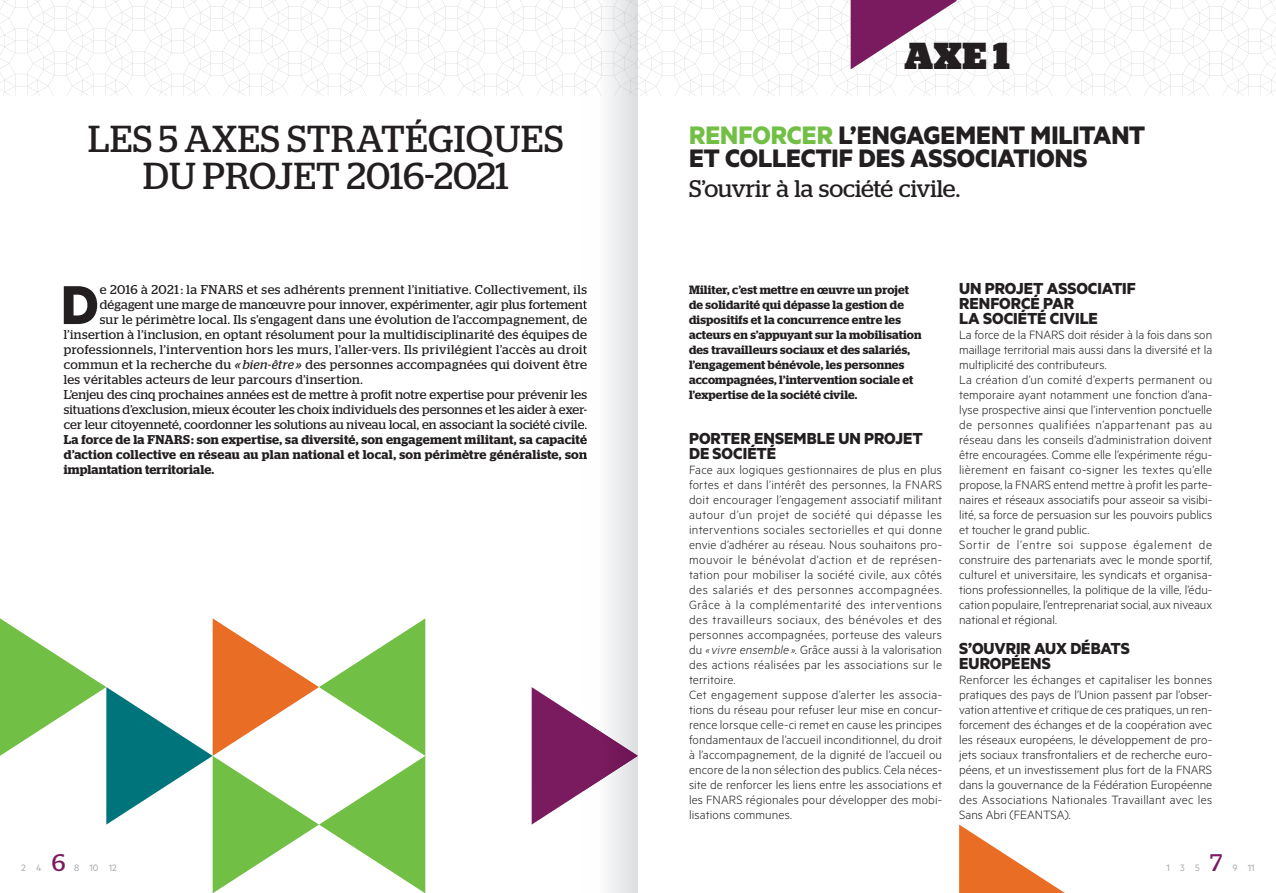
<style>
.page{position:relative;width:1276px;height:893px;background:#fff}
.page>*{position:absolute;margin:0;border:0;box-sizing:border-box;transform-origin:0 0}
.t1{font:700 61.65px "Metric";color:#231f20}
.t2{font:37.5px/37.5px "Stag";letter-spacing:.015em;color:#231f20;text-align:center}
.t3{font:900 37.5px "Stag";color:#231f20}
.t4{font:700 28.5px/22.5px "Metric";letter-spacing:-.005em;color:#231f20}
.t5{font:24px "Stag";letter-spacing:-.01em;color:#231f20}
.t6{font:700 18px/15px "Metric";letter-spacing:-.005em;color:#231f20}
.t7{font:300 13.5px/15px "Metric";letter-spacing:.01em;color:#231f20}
.t8{font:12.75px "Stag";letter-spacing:.02em;color:#231f20}
.t9{font:600 12.75px/15px "Stag";letter-spacing:.01em;color:#231f20;text-align:justify}
.t10{font:12.75px "Stag";color:#231f20}
.t11{font:600 12px/15px "Stag";letter-spacing:.01em;color:#231f20}
.t12{font:10.5px "Metric";color:#a8a9ad}
.s1{font-style:italic}
.s2{color:#71bf44}
.s3{font-family:"Stag";font-size:24px;color:#7b1b5f}
</style>
<div class="page">
<svg style="left:0;top:618px;width:425px;height:275px"></svg>
<svg style="left:959px;top:825px;width:106px;height:68px"></svg>
<svg style="left:609px;top:96px;width:29px;height:797px"></svg>
<svg style="left:0;top:0;width:1276px;height:96px"></svg>
<svg style="left:583px;top:287px;width:4px;height:83px"></svg>
<svg style="left:583px;top:392px;width:4px;height:67px"></svg>
<svg style="left:532px;top:687px;width:106px;height:138px"></svg>
<h2 class="t2" style="left:88px;top:119px;width:477px">LES 5 AXES STRATÉGIQUES<br>DU PROJET 2016-2021</h2>
<h1 class="t1" style="left:61px;top:267px;width:39px">D</h1>
<p class="t8" style="left:100px;top:282px;width:489px">e 2016 à 2021 : la FNARS et ses adhérents prennent l’initiative. Collectivement, ils</p>
<p class="t8" style="left:100px;top:297px;width:489px">dégagent une marge de manœuvre pour innover, expérimenter, agir plus fortement</p>
<p class="t8" style="left:100px;top:312px;width:489px">sur le périmètre local. Ils s’engagent dans une évolution de l’accompagnement, de</p>
<p class="t8" style="left:64px;top:327px;width:524px">l’insertion à l’inclusion, en optant résolument pour la multidisciplinarité des équipes de</p>
<p class="t8" style="left:64px;top:342px;width:525px">professionnels, l’intervention hors les murs, l’aller-vers. Ils privilégient l’accès au droit</p>
<p class="t8" style="left:64px;top:357px;width:525px">commun et la recherche du <span class="s1">« bien-être »</span> des personnes accompagnées qui doivent être</p>
<p class="t8" style="left:64px;top:372px;width:300px">les véritables acteurs de leur parcours d’insertion.</p>
<p class="t8" style="left:64px;top:387px;width:525px">L’enjeu des cinq prochaines années est de mettre à profit notre expertise pour prévenir les</p>
<p class="t8" style="left:64px;top:402px;width:525px">situations d’exclusion, mieux écouter les choix individuels des personnes et les aider à exer-</p>
<p class="t10" style="left:64px;top:417px;width:524px">cer leur citoyenneté, coordonner les solutions au niveau local, en associant la société civile.</p>
<p class="t9" style="left:64px;top:432px;width:525px">La force de la FNARS : son expertise, sa diversité, son engagement militant, sa capacité d’action collective en réseau au plan national et local, son périmètre généraliste, son implantation territoriale.</p>
<h2 class="t3" style="left:904px;top:34px;width:107px">AXE 1</h2>
<h3 class="t4" style="left:689px;top:123px;width:458px"><span class="s2">RENFORCER</span> L’ENGAGEMENT MILITANT<br>ET COLLECTIF DES ASSOCIATIONS</h3>
<h3 class="t5" style="left:689px;top:174px;width:272px">S’ouvrir à la société civile.</h3>
<p class="t11" style="left:689px;top:282px;width:234px">Militer, c’est mettre en œuvre un projet de solidarité qui dépasse la gestion de dispositifs et la concurrence entre les acteurs en s’appuyant sur la mobilisation des travailleurs sociaux et des salariés, l’engagement bénévole, les personnes accompagnées, l’intervention sociale et l’expertise de la société civile.</p>
<h3 class="t6" style="left:689px;top:430px;width:235px">PORTER ENSEMBLE UN PROJET<br>DE SOCIÉTÉ</h3>
<p class="t7" style="left:689px;top:462px;width:255px">face aux logiques gestionnaires de plus en plus fortes et dans l’intérêt des personnes, la fnars doit encourager l’engagement associatif militant autour d’un projet de société qui dépasse les interventions sociales sectorielles et qui donne envie d’adhérer au réseau. nous souhaitons pro&shy;mouvoir le bénévolat d’action et de représen&shy;tation pour mobiliser la société civile, aux côtés des salariés et des personnes accompagnées.<br>Grâce à la complémentarité des interventions des travailleurs sociaux, des bénévoles et des personnes accompagnées, porteuse des valeurs du <span class="s1">« vivre ensemble »</span>. Grâce aussi à la valorisation des actions réalisées par les associations sur le territoire.<br>Cet engagement suppose d’alerter les associa&shy;tions du réseau pour refuser leur mise en concur&shy;rence lorsque celle-ci remet en cause les principes fondamentaux de l’accueil inconditionnel, du droit à l’accompagnement, de la dignité de l’accueil ou encore de la non sélection des publics. Cela néces&shy;site de renforcer les liens entre les associations et les fnars régionales pour développer des mobi&shy;lisations communes.</p>
<h3 class="t6" style="left:959px;top:280px;width:178px">UN PROJET ASSOCIATIF<br>RENFORCÉ PAR<br>LA SOCIÉTÉ CIVILE</h3>
<p class="t7" style="left:959px;top:327px;width:255px">la force de la fnars doit résider à la fois dans son maillage territorial mais aussi dans la diversité et la multiplicité des contributeurs.<br>la création d’un comité d’experts permanent ou temporaire ayant notamment une fonction d’ana&shy;lyse prospective ainsi que l’intervention ponctuelle de personnes qualifiées n’appartenant pas au réseau dans les conseils d’administration doivent être encouragées. Comme elle l’expérimente régu&shy;lièrement en faisant co-signer les textes qu’elle propose, la fnars entend mettre à profit les parte&shy;naires et réseaux associatifs pour asseoir sa visibi&shy;lité, sa force de persuasion sur les pouvoirs publics et toucher le grand public.<br>sortir de l’entre soi suppose également de construire des partenariats avec le monde sportif, culturel et universitaire, les syndicats et organisa&shy;tions professionnelles, la politique de la ville, l’édu&shy;cation populaire, l’entreprenariat social, aux niveaux national et régional.</p>
<h3 class="t6" style="left:959px;top:640px;width:172px">S’OUVRIR AUX DÉBATS<br>EUROPÉENS</h3>
<p class="t7" style="left:959px;top:672px;width:255px;text-align:justify">renforcer les échanges et capitaliser les bonnes pratiques des pays de l’union passent par l’obser&shy;vation attentive et critique de ces pratiques, un ren&shy;forcement des échanges et de la coopération avec les réseaux européens, le développement de pro&shy;jets sociaux transfrontaliers et de recherche euro&shy;péens, et un investissement plus fort de la fnars dans la gouvernance de la fédération Européenne des associations nationales travaillant avec les sans abri (fEantsa).</p>
<p class="t12" style="left:21px;top:861px;width:97px">2 4 <span class="s3">6</span> 8 10 12</p>
<p class="t12" style="left:1166px;top:861px;width:90px">1 3 5 <span class="s3">7</span> 9 11</p>
</div>
